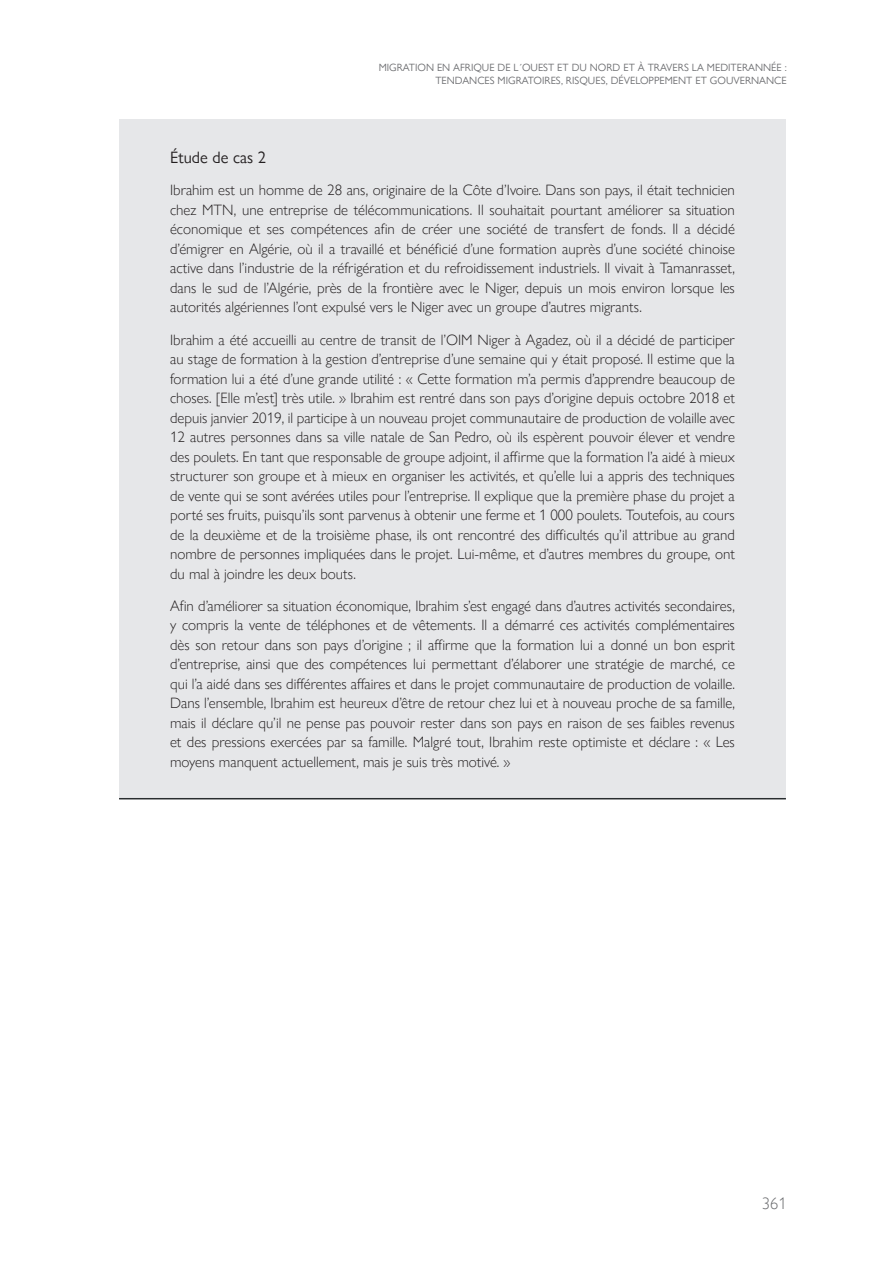
<style>
.page{position:relative;width:893px;height:1263px;background:#fff}
.page>*{position:absolute;margin:0;border:0;box-sizing:border-box;transform-origin:0 0}
.t1{font:16.5px "Gill Sans Nova";color:#231f20}
.t2{font:300 16.5px "Gill Sans Nova";color:#6c6d70}
.t3{font:300 15px/19.5px "Gill Sans Nova";color:#231f20;text-align:justify}
.t4{font:10.5px/12.6px "Gill Sans Nova";color:#6c6d70;text-align:right}
</style>
<div class="page">
<div style="left:119px;top:119px;width:667px;height:680px;background:#e6e7e9"></div>
<hr style="left:119px;top:798px;width:667px;height:1px;background:#292d2f">
<p class="t4" style="left:379px;top:61px;width:409px">MIGRATION EN AFRIQUE DE L´OUEST ET DU NORD ET À TRAVERS LA MEDITERANNÉE :<br>TENDANCES MIGRATOIRES, RISQUES, DÉVELOPPEMENT ET GOUVERNANCE</p>
<p class="t1" style="left:170px;top:147px;width:98px">Étude de cas 2</p>
<p class="t3" style="left:170px;top:180px;width:566px">Ibrahim est un homme de 28 ans, originaire de la Côte d’Ivoire. Dans son pays, il était technicien chez MTN, une entreprise de télécommunications. Il souhaitait pourtant améliorer sa situation économique et ses compétences afin de créer une société de transfert de fonds. Il a décidé d’émigrer en Algérie, où il a travaillé et bénéficié d’une formation auprès d’une société chinoise active dans l’industrie de la réfrigération et du refroidissement industriels. Il vivait à Tamanrasset, dans le sud de l’Algérie, près de la frontière avec le Niger, depuis un mois environ lorsque les autorités algériennes l’ont expulsé vers le Niger avec un groupe d’autres migrants.</p>
<p class="t3" style="left:170px;top:329px;width:566px">Ibrahim a été accueilli au centre de transit de l’OIM Niger à Agadez, où il a décidé de participer au stage de formation à la gestion d’entreprise d’une semaine qui y était proposé. Il estime que la formation lui a été d’une grande utilité : « Cette formation m’a permis d’apprendre beaucoup de choses. [Elle m’est] très utile. » Ibrahim est rentré dans son pays d’origine depuis octobre 2018 et depuis janvier 2019, il participe à un nouveau projet communautaire de production de volaille avec 12 autres personnes dans sa ville natale de San Pedro, où ils espèrent pouvoir élever et vendre des poulets. En tant que responsable de groupe adjoint, il affirme que la formation l’a aidé à mieux structurer son groupe et à mieux en organiser les activités, et qu’elle lui a appris des techniques de vente qui se sont avérées utiles pour l’entreprise. Il explique que la première phase du projet a porté ses fruits, puisqu’ils sont parvenus à obtenir une ferme et 1 000 poulets. Toutefois, au cours de la deuxième et de la troisième phase, ils ont rencontré des difficultés qu’il attribue au grand nombre de personnes impliquées dans le projet. Lui-même, et d’autres membres du groupe, ont du mal à joindre les deux bouts.</p>
<p class="t3" style="left:170px;top:596px;width:566px">Afin d’améliorer sa situation économique, Ibrahim s’est engagé dans d’autres activités secondaires, y compris la vente de téléphones et de vêtements. Il a démarré ces activités complémentaires dès son retour dans son pays d’origine ; il affirme que la formation lui a donné un bon esprit d’entreprise, ainsi que des compétences lui permettant d’élaborer une stratégie de marché, ce qui l’a aidé dans ses différentes affaires et dans le projet communautaire de production de volaille.<br>Dans l’ensemble, Ibrahim est heureux d’être de retour chez lui et à nouveau proche de sa famille, mais il déclare qu’il ne pense pas pouvoir rester dans son pays en raison de ses faibles revenus et des pressions exercées par sa famille. Malgré tout, Ibrahim reste optimiste et déclare : « Les moyens manquent actuellement, mais je suis très motivé. »</p>
<p class="t2" style="left:762px;top:1193px;width:26px">361</p>
</div>
